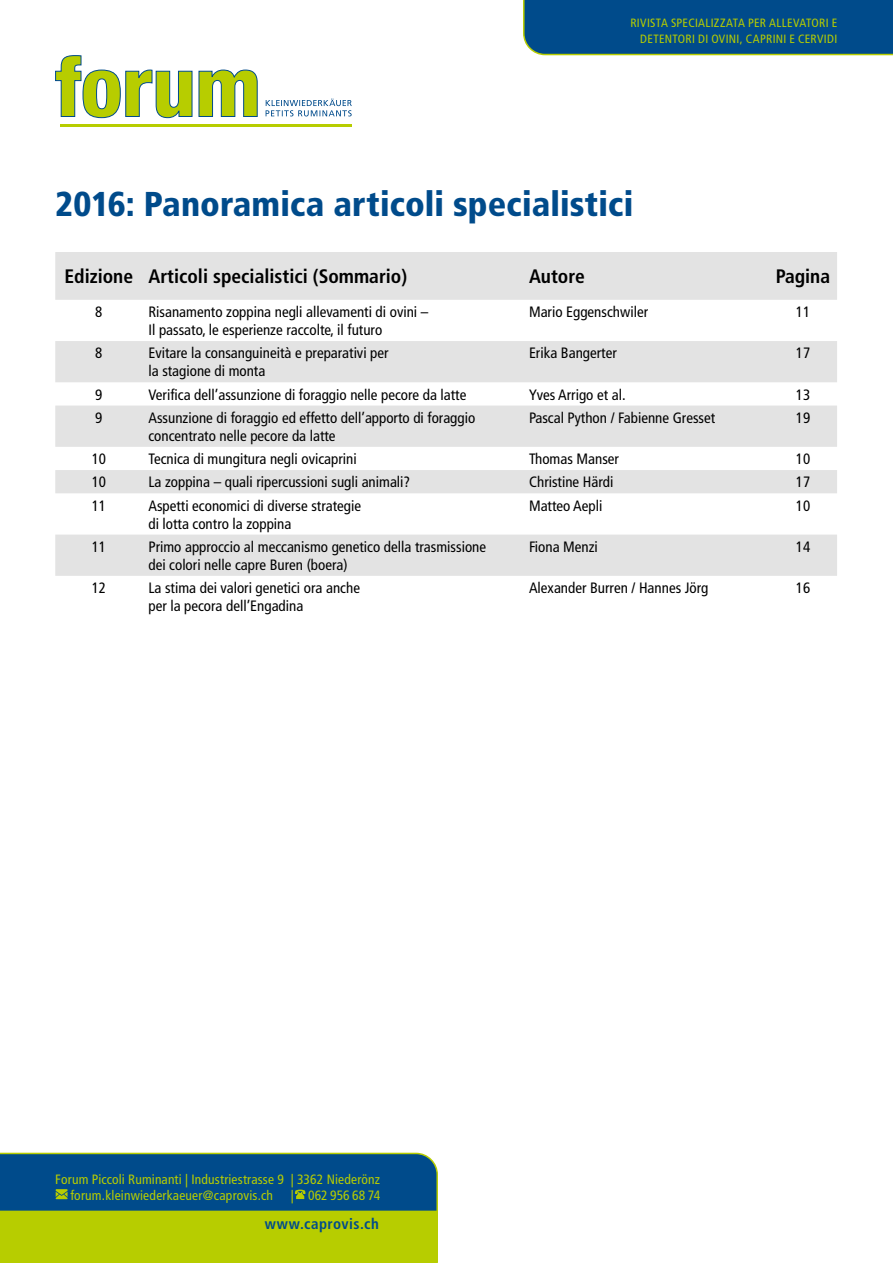
<style>
.page{position:relative;width:893px;height:1263px;background:#fff}
.page>*{position:absolute;margin:0;border:0;box-sizing:border-box;transform-origin:0 0}
.t1{font:900 condensed 34.5px "Frutiger LT Std";letter-spacing:.005em;color:#004b8b}
.t2{font:700 condensed 19.5px "Frutiger LT Std";color:#000}
.t3{font:condensed 15px/18px "Frutiger LT Std";color:#000}
.t4{font:700 condensed 15px "Frutiger LT Std";letter-spacing:.03em;color:#004b8b}
.t5{font:condensed 13.5px/16px "Frutiger LT Std";letter-spacing:.015em;color:#b7cd00}
.t6{font:condensed 13.5px "Frutiger LT Std";letter-spacing:-.005em;color:#b7cd00}
.t7{font:condensed 12px/16.5px "Frutiger LT Std";letter-spacing:.025em;color:#b7cd00;text-align:right}
</style>
<div class="page">
<svg style="left:0;top:1152px;width:438px;height:111px;background:#5b8b47"></svg>
<div style="left:523px;top:0;width:370px;height:55px;background:#004b8b"></div>
<svg style="left:266px;top:99px;width:86px;height:17px"></svg>
<hr style="left:61px;top:124px;width:291px;height:3px;background:#b7cd00">
<svg style="left:55px;top:55px;width:203px;height:63px"></svg>
<svg style="left:55px;top:252px;width:782px;height:324px;fill:#e3e3e3"></svg>
<p class="t7" style="left:630px;top:14px;width:208px">RIVISTA SPECIALIZZATA PER ALLEVATORI E<br>DETENTORI DI OVINI, CAPRINI E CERVIDI</p>
<h1 class="t1" style="left:55px;top:183px;width:580px">2016: Panoramica articoli specialistici</h1>
<h2 class="t2" style="left:65px;top:265px;width:344px">Edizione Articoli specialistici (Sommario)</h2>
<h2 class="t2" style="left:529px;top:265px;width:57px">Autore</h2>
<h2 class="t2" style="left:776px;top:265px;width:56px">Pagina</h2>
<p class="t3" style="left:95px;top:303px;width:9px">8</p>
<p class="t3" style="left:148px;top:303px;width:281px">Risanamento zoppina negli allevamenti di ovini –<br>Il passato, le esperienze raccolte, il futuro</p>
<p class="t3" style="left:529px;top:303px;width:121px">Mario Eggenschwiler</p>
<p class="t3" style="left:796px;top:303px;width:16px">11</p>
<p class="t3" style="left:95px;top:344px;width:9px">8</p>
<p class="t3" style="left:148px;top:344px;width:242px">Evitare la consanguineità e preparativi per la stagione di monta</p>
<p class="t3" style="left:529px;top:344px;width:89px">Erika Bangerter</p>
<p class="t3" style="left:796px;top:344px;width:16px">17</p>
<p class="t3" style="left:95px;top:385px;width:9px">9</p>
<p class="t3" style="left:148px;top:385px;width:319px">Verifica dell’assunzione di foraggio nelle pecore da latte</p>
<p class="t3" style="left:529px;top:385px;width:98px">Yves Arrigo et al.</p>
<p class="t3" style="left:796px;top:385px;width:16px">13</p>
<p class="t3" style="left:95px;top:409px;width:9px">9</p>
<p class="t3" style="left:148px;top:409px;width:328px">Assunzione di foraggio ed effetto dell’apporto di foraggio concentrato nelle pecore da latte</p>
<p class="t3" style="left:529px;top:409px;width:188px">Pascal Python / Fabienne Gresset</p>
<p class="t3" style="left:796px;top:409px;width:16px">19</p>
<p class="t3" style="left:92px;top:450px;width:16px">10</p>
<p class="t3" style="left:148px;top:450px;width:210px">Tecnica di mungitura negli ovicaprini</p>
<p class="t3" style="left:529px;top:450px;width:91px">Thomas Manser</p>
<p class="t3" style="left:796px;top:450px;width:16px">10</p>
<p class="t3" style="left:92px;top:473px;width:16px">10</p>
<p class="t3" style="left:148px;top:473px;width:263px">La zoppina – quali ripercussioni sugli animali?</p>
<p class="t3" style="left:529px;top:473px;width:86px">Christine Härdi</p>
<p class="t3" style="left:796px;top:473px;width:16px">17</p>
<p class="t3" style="left:92px;top:496px;width:16px">11</p>
<p class="t3" style="left:148px;top:496px;width:214px">Aspetti economici di diverse strategie di lotta contro la zoppina</p>
<p class="t3" style="left:529px;top:496px;width:75px">Matteo Aepli</p>
<p class="t3" style="left:796px;top:496px;width:16px">10</p>
<p class="t3" style="left:92px;top:538px;width:16px">11</p>
<p class="t3" style="left:148px;top:538px;width:339px">Primo approccio al meccanismo genetico della trasmissione dei colori nelle capre Buren (boera)</p>
<p class="t3" style="left:529px;top:538px;width:70px">Fiona Menzi</p>
<p class="t3" style="left:796px;top:538px;width:16px">14</p>
<p class="t3" style="left:92px;top:579px;width:16px">12</p>
<p class="t3" style="left:148px;top:579px;width:213px">La stima dei valori genetici ora anche per la pecora dell’Engadina</p>
<p class="t3" style="left:529px;top:579px;width:181px">Alexander Burren / Hannes Jörg</p>
<p class="t3" style="left:796px;top:579px;width:16px">16</p>
<p class="t5" style="left:70px;top:1171px;width:311px;text-indent:-15px">Forum Piccoli Ruminanti | Industriestrasse 9 | 3362 Niederönz forum.kleinwiederkaeuer@caprovis.ch</p>
<p class="t6" style="left:291px;top:1187px;width:91px">| 062 956 68 74</p>
<p class="t4" style="left:265px;top:1215px;width:116px">www.caprovis.ch</p>
</div>
